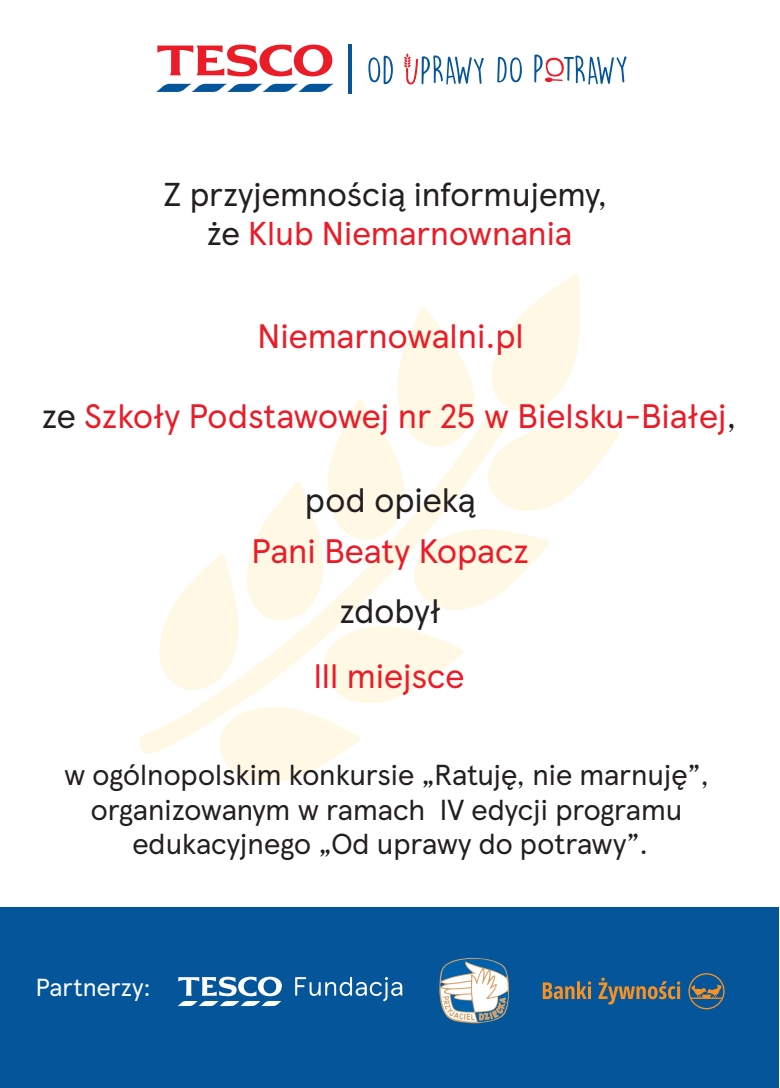
<style>
.page{position:relative;width:780px;height:1088px;background:#fff}
.page>*{position:absolute;margin:0;border:0;box-sizing:border-box;transform-origin:0 0}
.t1{font:33.75px "TESCO Modern";color:#ea1c28}
.t2{font:33.75px "TESCO Modern";color:#231f20}
.t3{font:32.88px/39.5px "TESCO Modern";color:#231f20;text-align:center}
.t4{font:28.75px/34.5px "TESCO Modern";color:#231f20;text-align:center}
.t5{font:24.5px "TESCO Modern";color:#fff}
.s1{color:#ea1c28}
.s2{color:#231f20}
</style>
<div class="page">
<svg style="left:140px;top:274px;width:479px;height:509px"></svg>
<svg style="left:156px;top:84px;width:177px;height:8px"></svg>
<svg style="left:157px;top:45px;width:175px;height:31px"></svg>
<hr style="left:348px;top:44px;width:3px;height:50px;background:#05559b">
<svg style="left:368px;top:56px;width:25px;height:28px"></svg>
<svg style="left:497px;top:57px;width:25px;height:25px"></svg>
<svg style="left:404px;top:53px;width:79px;height:32px"></svg>
<svg style="left:534px;top:54px;width:92px;height:31px"></svg>
<div style="left:0;top:908px;width:778px;height:180px;background:#05559b"></div>
<svg style="left:439px;top:958px;width:70px;height:65px"></svg>
<svg style="left:688px;top:973px;width:36px;height:36px"></svg>
<svg style="left:542px;top:981px;width:49px;height:18px"></svg>
<svg style="left:598px;top:977px;width:82px;height:27px"></svg>
<svg style="left:178px;top:976px;width:104px;height:30px"></svg>
<svg style="left:295px;top:977px;width:107px;height:24px"></svg>
<p class="t3" style="left:163px;top:172px;width:445px">Z przyjemnością informujemy, że <span class="s1">Klub Niemarnownania</span></p>
<p class="t1" style="left:257px;top:310px;width:268px">Niemarnowalni.pl</p>
<p class="t1" style="left:42px;top:390px;width:696px"><span class="s2">ze</span> Szkoły Podstawowej nr 25 w Bielsku-Białej<span class="s2">,</span></p>
<p class="t2" style="left:304px;top:474px;width:172px">pod opieką</p>
<p class="t1" style="left:251px;top:526px;width:279px">Pani Beaty Kopacz</p>
<p class="t2" style="left:339px;top:586px;width:103px">zdobył</p>
<p class="t1" style="left:314px;top:650px;width:152px">lll miejsce</p>
<p class="t4" style="left:64px;top:756px;width:646px">w ogólnopolskim konkursie „Ratuję, nie marnuję”, organizowanym w ramach IV edycji programu edukacyjnego „Od uprawy do potrawy”.</p>
<p class="t5" style="left:36px;top:969px;width:117px">Partnerzy:</p>
</div>
